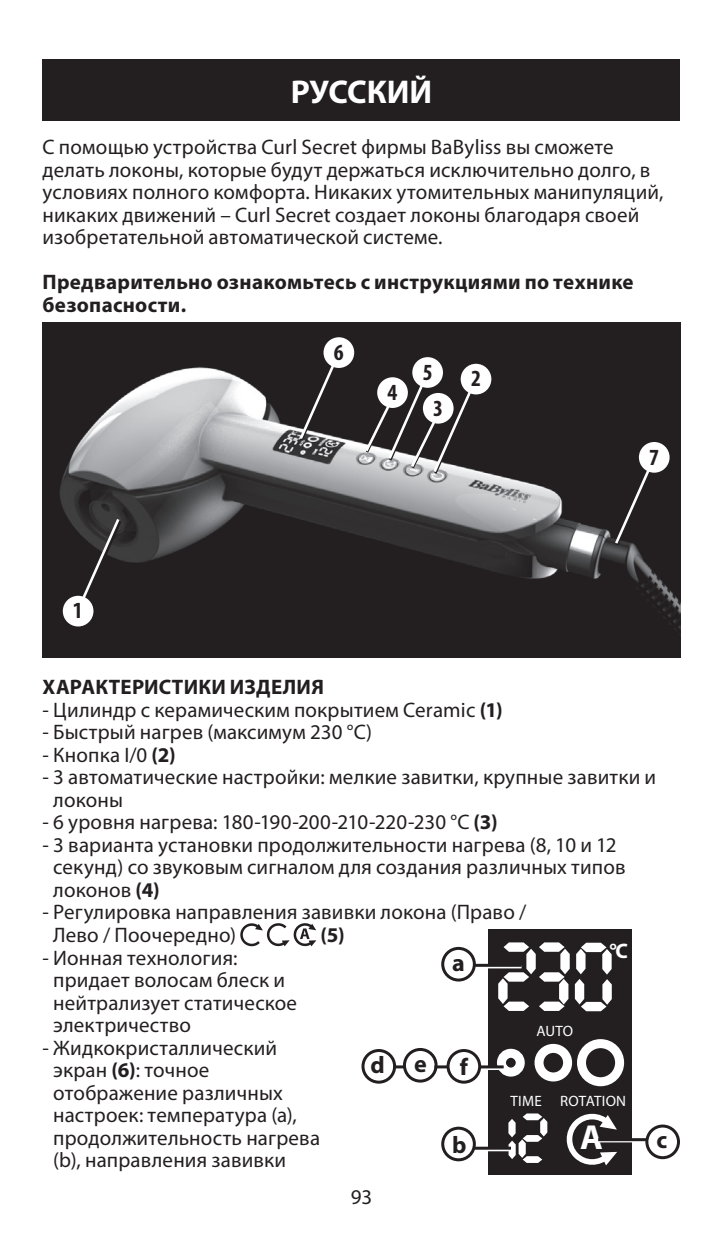
<style>
.page{position:relative;width:723px;height:1234px;background:#fff}
.page>*{position:absolute;margin:0;border:0;box-sizing:border-box;transform-origin:0 0}
.t1{font:700 34.8px "Myriad Pro";color:#fff}
.t2{font:700 33px "Myriad Pro";letter-spacing:-.005em;color:#fff}
.t3{font:700 24px "Myriad Pro";color:#231f20}
.t4{font:700 condensed 23.1px "Myriad Pro";color:#231f20}
.t5{font:21px/22.5px "Myriad Pro";letter-spacing:.01em;color:#231f20}
.t6{font:700 21px/22.5px "Myriad Pro";letter-spacing:.015em;color:#231f20}
.t7{font:700 21px "Myriad Pro";color:#fff}
.t8{font:15px "Myriad Pro";letter-spacing:.015em;color:#fff}
.s1{font-weight:700}
</style>
<div class="page">
<div style="left:43px;top:60px;width:637px;height:61px;background:#231f20"></div>
<svg style="left:240px;top:923px;width:76px;height:24px"></svg>
<div style="left:488px;top:928px;width:144px;height:246px;background:#231f20"></div>
<svg style="left:498px;top:942px;width:114px;height:68px"></svg>
<svg style="left:508px;top:1113px;width:39px;height:49px"></svg>
<svg style="left:566px;top:1114px;width:51px;height:52px"></svg>
<div style="left:577px;top:1038px;width:47px;height:47px;border:9px solid #fff;border-radius:50%"></div>
<div style="left:534px;top:1043px;width:38px;height:38px;border:9px solid #fff;border-radius:50%"></div>
<div style="left:497px;top:1048px;width:28px;height:28px;border:9px solid #fff;border-radius:50%"></div>
<div style="left:403px;top:1047px;width:34px;height:35px;border:3px solid #231f20;border-radius:50%"></div>
<div style="left:361px;top:1048px;width:35px;height:35px;border:3px solid #231f20;border-radius:50%"></div>
<hr style="left:473px;top:965px;width:48px;height:3px;background:#fff">
<hr style="left:473px;top:1147px;width:36px;height:3px;background:#fff">
<hr style="left:598px;top:1139px;width:54px;height:3px;background:#fff">
<hr style="left:479px;top:1066px;width:22px;height:3px;background:#fff">
<hr style="left:473px;top:963px;width:48px;height:3px;background:#231f20">
<hr style="left:473px;top:1146px;width:38px;height:3px;background:#231f20">
<hr style="left:598px;top:1137px;width:49px;height:3px;background:#231f20">
<hr style="left:479px;top:1065px;width:25px;height:3px;background:#231f20">
<hr style="left:434px;top:1065px;width:14px;height:3px;background:#231f20">
<svg style="left:393px;top:1065px;width:12px;height:3px"></svg>
<div style="left:441px;top:946px;width:35px;height:35px;border:3px solid #231f20;border-radius:50%"></div>
<div style="left:645px;top:1124px;width:35px;height:34px;border:3px solid #231f20;border-radius:50%"></div>
<div style="left:446px;top:1048px;width:35px;height:35px;border:3px solid #231f20;border-radius:50%"></div>
<div style="left:441px;top:1126px;width:35px;height:34px;border:3px solid #231f20;border-radius:50%"></div>
<img style="left:43px;top:323px;width:637px;height:334px">
<svg style="left:297px;top:354px;width:44px;height:89px"></svg>
<svg style="left:79px;top:516px;width:45px;height:89px"></svg>
<svg style="left:613px;top:459px;width:43px;height:89px"></svg>
<svg style="left:363px;top:374px;width:111px;height:102px"></svg>
<div style="left:377px;top:377px;width:31px;height:31px;background:#fff;border-radius:50%"></div>
<div style="left:423px;top:393px;width:30px;height:30px;background:#fff;border-radius:50%"></div>
<div style="left:412px;top:357px;width:31px;height:31px;background:#fff;border-radius:50%"></div>
<div style="left:323px;top:337px;width:31px;height:31px;background:#fff;border-radius:50%"></div>
<div style="left:639px;top:442px;width:30px;height:30px;background:#fff;border-radius:50%"></div>
<div style="left:461px;top:364px;width:30px;height:30px;background:#fff;border-radius:50%"></div>
<div style="left:63px;top:595px;width:30px;height:31px;background:#fff;border-radius:50%"></div>
<h2 class="t2" style="left:291px;top:70px;width:143px">РУССКИЙ</h2>
<p class="t5" style="left:43px;top:135px;width:622px">С помощью устройства Curl Secret фирмы BaByliss вы cможете делать локоны, которые будут держаться исключительно долго, в условиях полного комфорта. Никаких утомительных манипуляций, никаких движений – Curl Secret создает локоны благодаря своей изобретательной автоматической системе.</p>
<p class="t6" style="left:43px;top:270px;width:593px">Предварительно ознакомьтесь с инструкциями по технике безопасности.</p>
<p class="t4" style="left:73px;top:596px;width:11px">1</p>
<p class="t4" style="left:334px;top:338px;width:11px">6</p>
<p class="t4" style="left:387px;top:378px;width:11px">4</p>
<p class="t4" style="left:423px;top:357px;width:11px">5</p>
<p class="t4" style="left:433px;top:393px;width:11px">3</p>
<p class="t4" style="left:471px;top:364px;width:11px">2</p>
<p class="t4" style="left:649px;top:442px;width:11px">7</p>
<p class="t6" style="left:43px;top:675px;width:283px">ХАРАКТЕРИСТИКИ ИЗДЕЛИЯ</p>
<p class="t5" style="left:43px;top:698px;width:462px">- Цилиндр с керамическим покрытием Ceramic <span class="s1">(1)</span></p>
<p class="t5" style="left:43px;top:720px;width:331px">- Быстрый нагрев (максимум 230 °C)</p>
<p class="t5" style="left:43px;top:743px;width:135px">- Кнопка I/0 <span class="s1">(2)</span></p>
<p class="t5" style="left:53px;top:765px;width:604px;text-indent:-11px">- 3 автоматические настройки: мелкие завитки, крупные завитки и локоны</p>
<p class="t5" style="left:43px;top:810px;width:457px">- 6 уровня нагрева: 180-190-200-210-220-230 °C <span class="s1">(3)</span></p>
<p class="t5" style="left:53px;top:833px;width:574px;text-indent:-11px">- 3 варианта установки продолжительности нагрева (8, 10 и 12 секунд) со звуковым сигналом для создания различных типов локонов <span class="s1">(4)</span></p>
<p class="t5" style="left:53px;top:900px;width:474px;text-indent:-11px">- Регулировка направления завивки локона (Право /<br>Лево / Поочередно)</p>
<p class="t6" style="left:321px;top:922px;width:26px">(5)</p>
<p class="t7" style="left:610px;top:937px;width:20px">°C</p>
<p class="t5" style="left:53px;top:945px;width:245px;text-indent:-11px">- Ионная технология: придает волосам блеск и нейтрализует статическое электричество</p>
<p class="t5" style="left:53px;top:1035px;width:268px;text-indent:-11px">- Жидкокристаллический экран <span class="s1">(6)</span>: точное отображение различных настроек: температура (a), продолжительность нагрева (b), направления завивки</p>
<p class="t3" style="left:452px;top:946px;width:14px">a</p>
<p class="t8" style="left:536px;top:1021px;width:38px">AUTO</p>
<p class="t3" style="left:370px;top:1048px;width:58px">d e</p>
<p class="t3" style="left:460px;top:1050px;width:10px">f</p>
<p class="t8" style="left:510px;top:1091px;width:117px">TIME ROTATION</p>
<h1 class="t1" style="left:580px;top:1114px;width:24px">A</h1>
<p class="t3" style="left:452px;top:1128px;width:16px">b</p>
<p class="t3" style="left:656px;top:1124px;width:12px">c</p>
<p class="t5" style="left:351px;top:1185px;width:23px">93</p>
</div>
